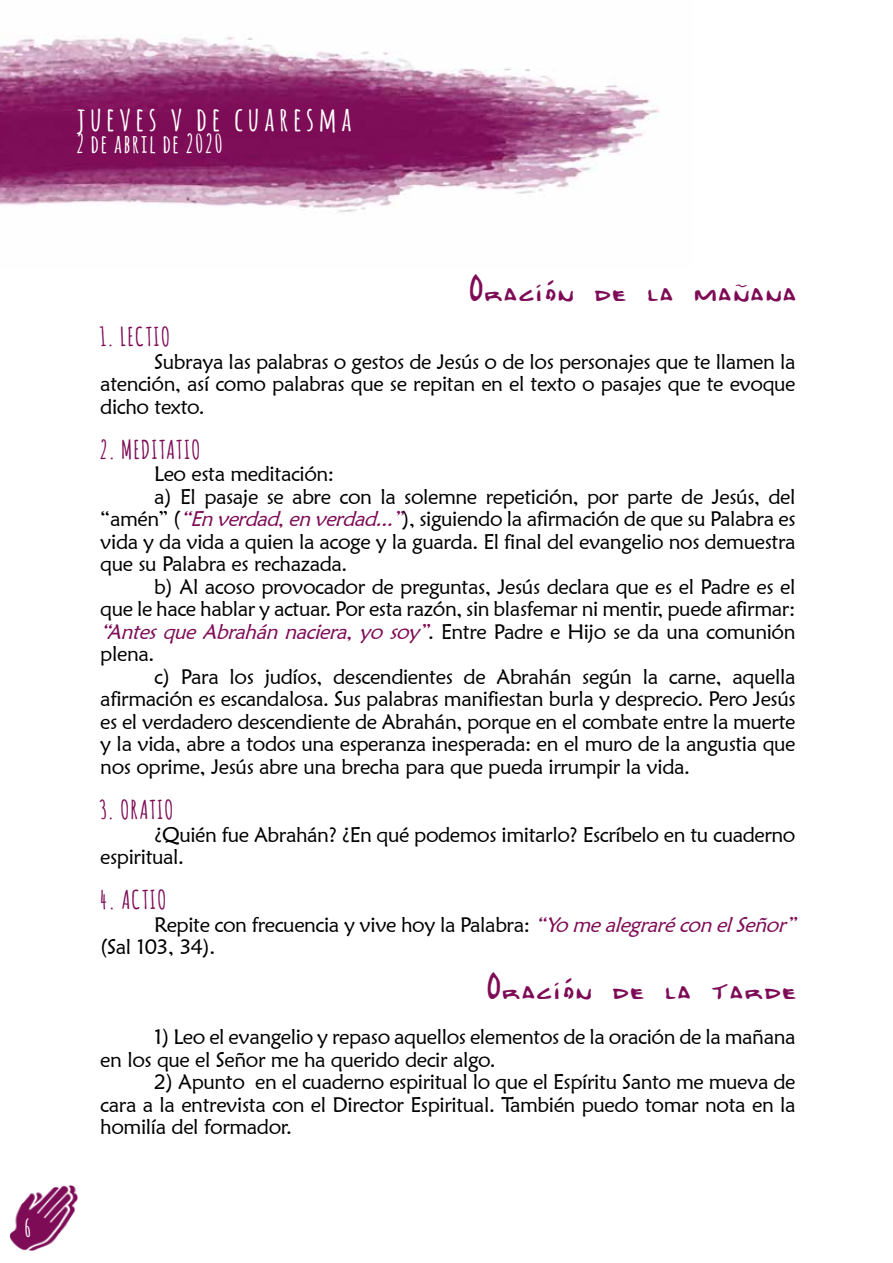
<style>
.page{position:relative;width:893px;height:1263px;background:#fff}
.page>*{position:absolute;margin:0;border:0;box-sizing:border-box;transform-origin:0 0}
.t1{font:33px "Bobcat";letter-spacing:.08em;color:#7e0b56}
.t2{font:700 33px "Amatic";letter-spacing:.17em;color:#fff}
.t3{font:700 25.5px "Amatic";letter-spacing:.08em;color:#7e0b56}
.t4{font:700 25.5px "Amatic";letter-spacing:.09em;color:#fff}
.t5{font:700 24px "Amatic";color:#fff}
.t6{font:21px/22.5px "Maiandra GD";letter-spacing:-.02em;color:#000}
.s1{font-style:italic;color:#7e0b56}
</style>
<div class="page">
<img style="left:9px;top:1185px;width:69px;height:66px">
<img style="left:0;top:36px;width:659px;height:176px">
<h1 class="t2" style="left:77px;top:95px;width:276px">jueves v de cuaresma</h1>
<p class="t4" style="left:77px;top:126px;width:147px">2 de abril de 2020</p>
<p class="t5" style="left:24px;top:1211px;width:8px">6</p>
<h1 class="t1" style="left:467px;top:272px;width:330px">Oracíón de la mañana</h1>
<p class="t3" style="left:100px;top:319px;width:71px">1. LECTIO</p>
<p class="t6" style="left:100px;top:350px;width:697px;text-align:justify;text-indent:54px">Subraya las palabras o gestos de Jesús o de los personajes que te llamen la atención, así como palabras que se repitan en el texto o pasajes que te evoque dicho texto.</p>
<p class="t3" style="left:100px;top:431px;width:101px">2. MEDITATIO</p>
<p class="t6" style="left:154px;top:463px;width:182px">Leo esta meditación:</p>
<p class="t6" style="left:154px;top:485px;width:643px">a) El pasaje se abre con la solemne repetición, por parte de Jesús, del</p>
<p class="t6" style="left:100px;top:508px;width:697px">“amén” (<span class="s1">“Enverdad,enverdad...”</span>), siguiendo la afirmación de que su Palabra es</p>
<p class="t6" style="left:100px;top:530px;width:697px">vida y da vida a quien la acoge y la guarda. El final del evangelio nos demuestra</p>
<p class="t6" style="left:100px;top:553px;width:249px">que su Palabra es rechazada.</p>
<p class="t6" style="left:154px;top:575px;width:643px">b) Al acoso provocador de preguntas, Jesús declara que es el Padre es el</p>
<p class="t6" style="left:100px;top:597px;width:697px">que le hace hablar y actuar. Por esta razón, sin blasfemar ni mentir, puede afirmar:</p>
<p class="t6" style="left:100px;top:620px;width:697px"><span class="s1">“AntesqueAbrahánnaciera,yosoy”</span>. E n t r e P a d r e e H i j o s e d a u n a c o m u n i ó n</p>
<p class="t6" style="left:100px;top:643px;width:56px">plena.</p>
<p class="t6" style="left:154px;top:665px;width:643px">c) Para los judíos, descendientes de Abrahán según la carne, aquella</p>
<p class="t6" style="left:100px;top:688px;width:697px">afirmación es escandalosa. Sus palabras manifiestan burla y desprecio. Pero Jesús</p>
<p class="t6" style="left:100px;top:710px;width:697px">es el verdadero descendiente de Abrahán, porque en el combate entre la muerte</p>
<p class="t6" style="left:100px;top:732px;width:697px">y la vida, abre a todos una esperanza inesperada: en el muro de la angustia que</p>
<p class="t6" style="left:100px;top:755px;width:591px">nos oprime, Jesús abre una brecha para que pueda irrumpir la vida.</p>
<p class="t3" style="left:100px;top:791px;width:74px">3. ORATIO</p>
<p class="t6" style="left:100px;top:823px;width:697px;text-indent:54px">¿Quién fue Abrahán? ¿En qué podemos imitarlo? Escríbelo en tu cuaderno espiritual.</p>
<p class="t3" style="left:100px;top:881px;width:67px">4. ACTIO</p>
<p class="t6" style="left:100px;top:913px;width:703px;text-indent:54px">Repite con frecuencia y vive hoy la Palabra: <span class="s1">“YomealegraréconelSeñor” </span>(Sal 103, 34).</p>
<h1 class="t1" style="left:485px;top:970px;width:312px">Oracíón de la tarde</h1>
<p class="t6" style="left:100px;top:1025px;width:697px;text-indent:54px">1) Leo el evangelio y repaso aquellos elementos de la oración de la mañana en los que el Señor me ha querido decir algo.</p>
<p class="t6" style="left:100px;top:1070px;width:697px;text-align:justify;text-indent:54px">2) Apunto en el cuaderno espiritual lo que el Espíritu Santo me mueva de cara a la entrevista con el Director Espiritual. También puedo tomar nota en la homilía del formador.</p>
</div>
